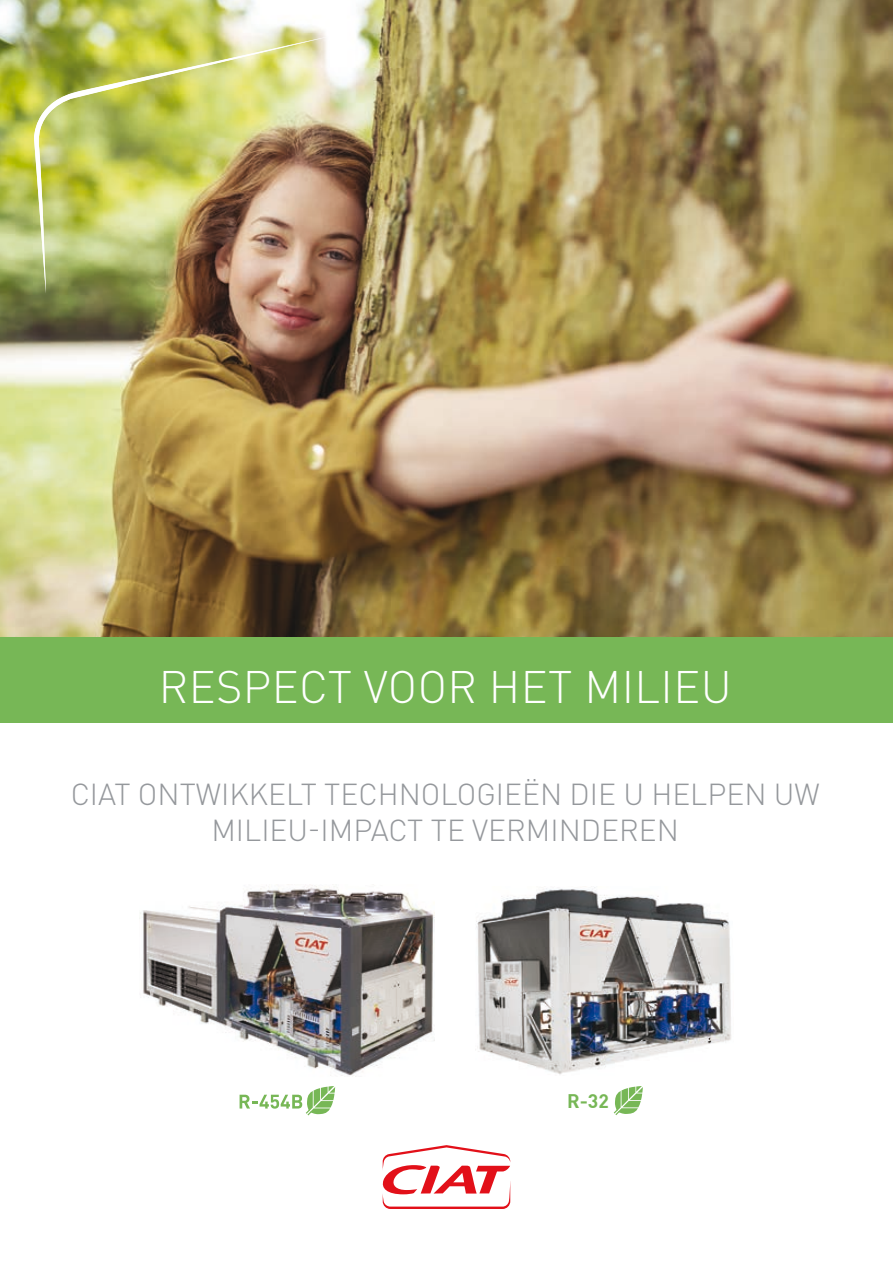
<style>
.page{position:relative;width:893px;height:1263px;background:#fff}
.page>*{position:absolute;margin:0;border:0;box-sizing:border-box;transform-origin:0 0}
.t1{font:300 45px "DIN Pro";letter-spacing:.01em;color:#fff}
.t2{font:300 30px/36px "DIN Pro";color:#95989c;text-align:center}
.t3{font:700 19.2px "DIN";color:#77b756}
</style>
<div class="page">
<svg style="left:382px;top:1145px;width:128px;height:64px"></svg>
<img style="left:140px;top:884px;width:295px;height:193px">
<img style="left:476px;top:887px;width:255px;height:188px">
<svg style="left:240px;top:1086px;width:95px;height:29px"></svg>
<svg style="left:614px;top:1086px;width:29px;height:29px"></svg>
<img style="left:0;top:0;width:893px;height:638px">
<div style="left:0;top:638px;width:893px;height:85px;background:#77b756"></div>
<img style="left:34px;top:34px;width:306px;height:260px">
<h1 class="t1" style="left:159px;top:656px;width:575px">RESPECT VOOR HET MILIEU</h1>
<p class="t2" style="left:71px;top:775px;width:751px">CIAT ONTWIKKELT TECHNOLOGIEËN DIE U HELPEN UW<br>MILIEU-IMPACT TE VERMINDEREN</p>
<p class="t3" style="left:567px;top:1089px;width:43px">R-32</p>
</div>
